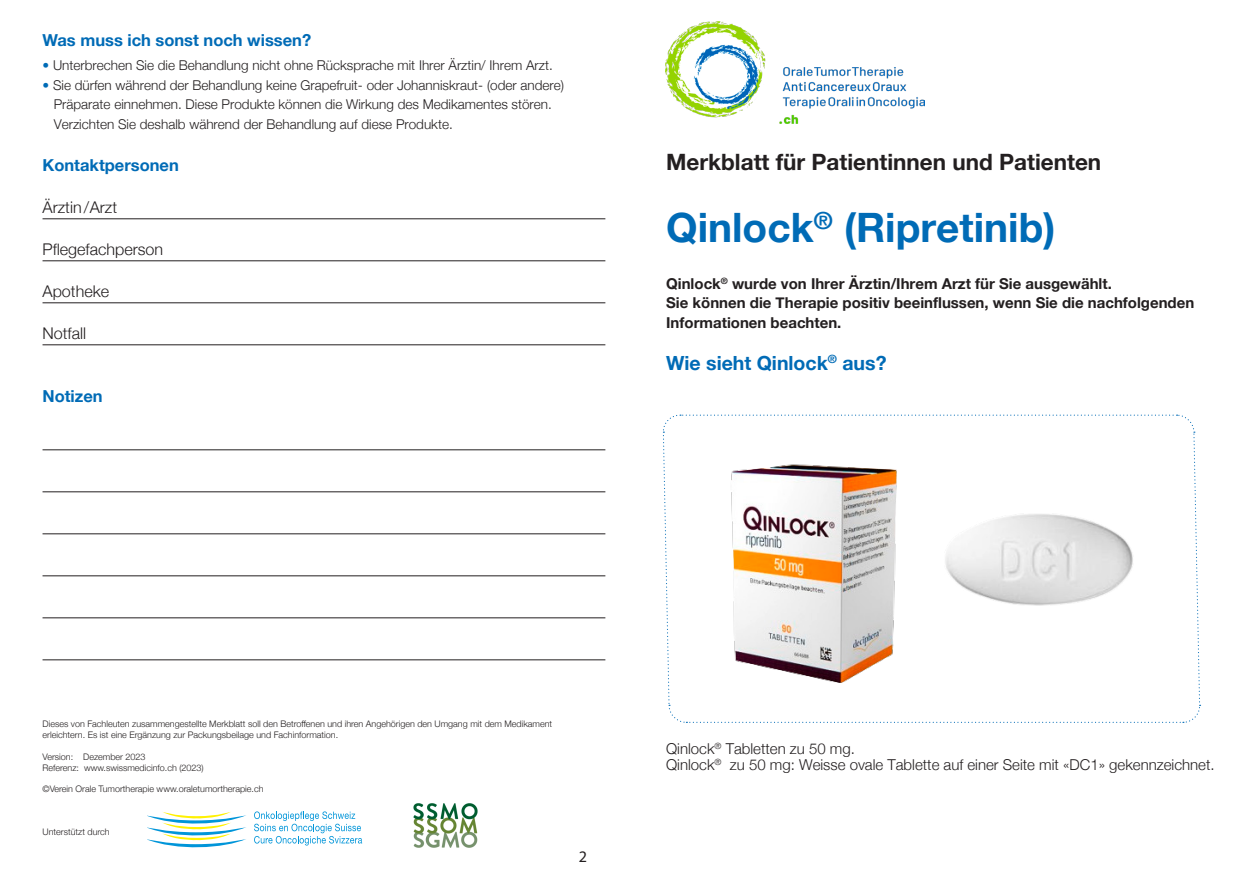
<style>
.page{position:relative;width:1259px;height:893px;background:#fff}
.page>*{position:absolute;margin:0;border:0;box-sizing:border-box;transform-origin:0 0}
.t1{font:700 40.5px "Helvetica Neue";color:#006bb6}
.t2{font:700 22.5px "Helvetica Neue";color:#231f20}
.t3{font:700 19.5px "Helvetica Neue";color:#006bb6}
.t4{font:700 16.5px "Helvetica Neue";color:#006bb6}
.t5{font:300 16.2px "Helvetica Neue";color:#231f20}
.t6{font:16.2px "Myriad Pro";color:#231f20}
.t7{font:700 15px/19.5px "Helvetica Neue";color:#231f20}
.t8{font:300 15px "Helvetica Neue";color:#231f20}
.t9{font:300 13.5px "Helvetica Neue";color:#231f20}
.t10{font:300 9px "Helvetica Neue";color:#231f20}
.s1{color:#006bb6}
</style>
<div class="page">
<svg style="left:662px;top:414px;width:538px;height:309px"></svg>
<img style="left:665px;top:22px;width:259px;height:102px">
<img style="left:916px;top:484px;width:258px;height:154px">
<hr style="left:43px;top:219px;width:562px;height:1px;background:#231f20">
<hr style="left:43px;top:261px;width:562px;height:1px;background:#231f20">
<hr style="left:43px;top:303px;width:562px;height:1px;background:#231f20">
<hr style="left:43px;top:345px;width:562px;height:1px;background:#231f20">
<hr style="left:43px;top:450px;width:562px;height:1px;background:#231f20">
<hr style="left:43px;top:492px;width:562px;height:1px;background:#231f20">
<hr style="left:43px;top:534px;width:562px;height:1px;background:#231f20">
<hr style="left:43px;top:576px;width:562px;height:1px;background:#231f20">
<hr style="left:43px;top:618px;width:562px;height:1px;background:#231f20">
<hr style="left:43px;top:660px;width:562px;height:1px;background:#231f20">
<svg style="left:148px;top:812px;width:98px;height:35px"></svg>
<svg style="left:254px;top:811px;width:108px;height:34px"></svg>
<img style="left:413px;top:804px;width:64px;height:44px">
<p class="t4" style="left:43px;top:27px;width:270px">Was muss ich sonst noch wissen ?</p>
<p class="t9" style="left:43px;top:55px;width:512px"><span class="s1">•</span> Unterbrechen Sie die Behandlung nicht ohne Rücksprache mit Ihrer Ärztin/ Ihrem Arzt.</p>
<p class="t9" style="left:43px;top:74px;width:523px"><span class="s1">•</span> Sie dürfen während der Behandlung keine Grapefruit- oder Johanniskraut- (oder andere)</p>
<p class="t9" style="left:54px;top:94px;width:499px">Präparate einnehmen. Diese Produkte können die Wirkung des Medikamentes stören.</p>
<p class="t9" style="left:54px;top:113px;width:400px">Verzichten Sie deshalb während der Behandlung auf diese Produkte.</p>
<p class="t4" style="left:43px;top:152px;width:138px">Kontaktpersonen</p>
<p class="t5" style="left:43px;top:194px;width:76px">Ärztin/Arzt</p>
<p class="t5" style="left:43px;top:236px;width:122px">Pflegefachperson</p>
<p class="t5" style="left:43px;top:278px;width:68px">Apotheke</p>
<p class="t5" style="left:43px;top:320px;width:45px">Notfall</p>
<p class="t4" style="left:43px;top:383px;width:62px">Notizen</p>
<p class="t2" style="left:666px;top:145px;width:436px">Merkblatt für Patientinnen und Patienten</p>
<p class="t1" style="left:666px;top:196px;width:391px">Qinlock<sup>®</sup> (Ripretinib)</p>
<p class="t7" style="left:666px;top:274px;width:447px">Qinlock<sup>®</sup> wurde von Ihrer Ärztin/Ihrem Arzt für Sie ausgewählt.</p>
<p class="t7" style="left:666px;top:294px;width:529px">Sie können die Therapie positiv beeinflussen, wenn Sie die nachfolgenden<br>Informationen beachten.</p>
<p class="t3" style="left:666px;top:348px;width:222px">Wie sieht Qinlock<sup>®</sup> aus ?</p>
<p class="t10" style="left:43px;top:717px;width:511px">Dieses von Fachleuten zusammengestellte Merkblatt soll den Betroffenen und ihren Angehörigen den Umgang mit dem Medikament</p>
<p class="t10" style="left:43px;top:728px;width:297px">erleichtern. Es ist eine Ergänzung zur Packungsbeilage und Fachinformation.</p>
<p class="t10" style="left:43px;top:749px;width:105px">Version: Dezember 2023</p>
<p class="t10" style="left:43px;top:760px;width:163px">Referenz: www.swissmedicinfo.ch (2023)</p>
<p class="t10" style="left:43px;top:782px;width:222px">©Verein Orale Tumortherapie www.oraletumortherapie.ch</p>
<p class="t10" style="left:43px;top:825px;width:69px">Unterstützt durch</p>
<p class="t6" style="left:578px;top:846px;width:10px">2</p>
<p class="t8" style="left:666px;top:736px;width:190px">Qinlock<sup>®</sup> Tabletten zu 50 mg.</p>
<p class="t8" style="left:666px;top:753px;width:550px">Qinlock<sup>®</sup> zu 50 mg: Weisse ovale Tablette auf einer Seite mit «DC1» gekennzeichnet.</p>
</div>
